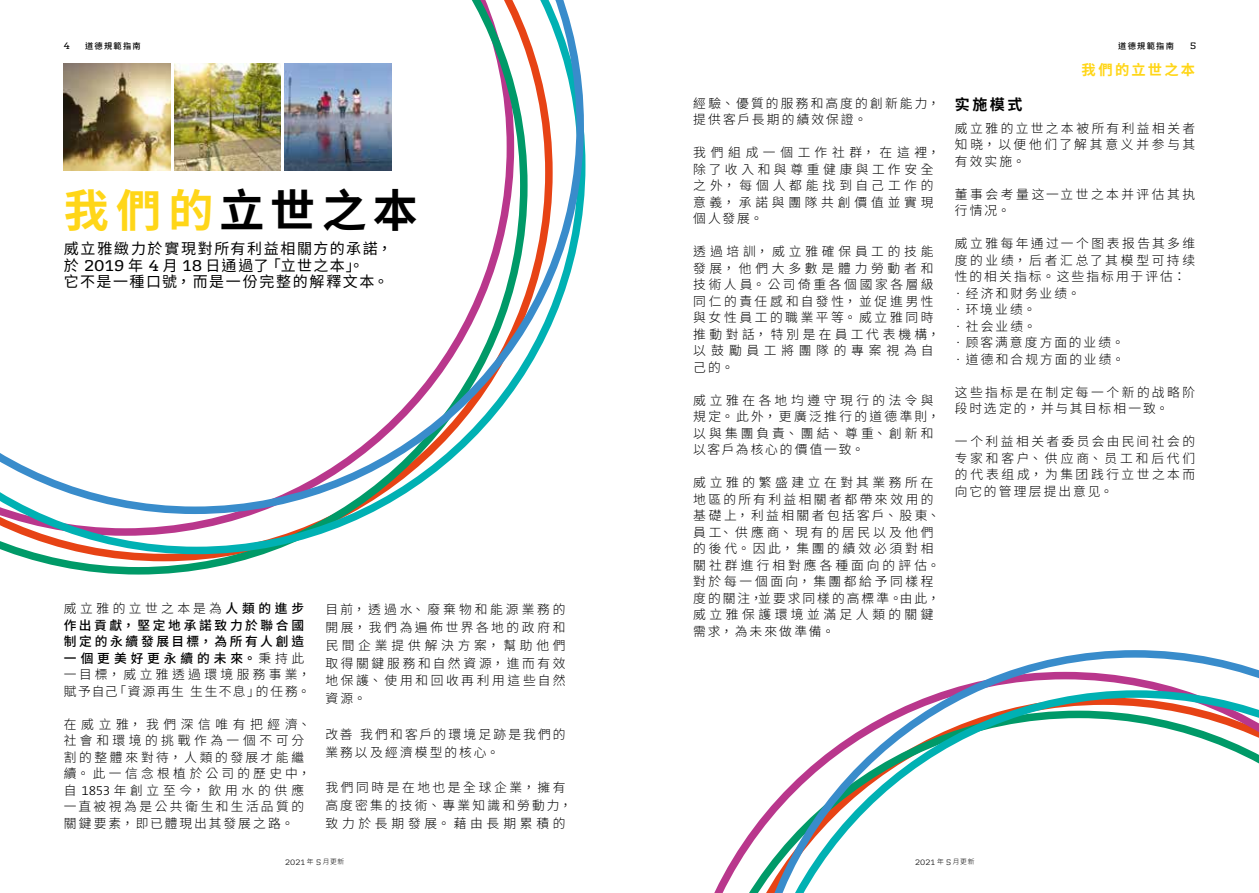
<style>
.page{position:relative;width:1259px;height:893px;background:#fff}
.page>*{position:absolute;margin:0;border:0;box-sizing:border-box;transform-origin:0 0}
.t1{font:700 45px "Noto Sans CJ Ktc";letter-spacing:.14em;color:#000}
.t2{font:15px/16.5px "Noto Sans CJ Ktc";letter-spacing:.105em;color:#000}
.t3{font:700 15px "Noto Sans CJ Ktc";color:#000}
.t4{font:700 14.25px "Noto Sans CJ Ktc";letter-spacing:.155em;color:#ffd618}
.t5{font:300 12.75px/16.5px "Noto Sans CJ Ktc";letter-spacing:.205em;color:#000;text-align:justify}
.t6{font:300 12.75px/16.5px "Noto Sans CJ Ktc";letter-spacing:.235em;color:#000}
.t7{font:300 12.75px/16.5px "Noto Sans CJ Ktc";letter-spacing:.255em;color:#000}
.t8{font:500 12.75px/16.5px "Noto Sans CJ Ktc";letter-spacing:.215em;color:#000}
.t9{font:300 12.75px/16.5px "Noto Sans CJ Ktc";letter-spacing:.17em;color:#000}
.t10{font:300 12.75px/16.5px "Noto Sans CJ Ktc";letter-spacing:.3em;color:#000}
.t11{font:300 12.75px/16.5px "Noto Sans CJ Ktc";letter-spacing:.225em;color:#000}
.t12{font:300 12.75px/17.9px "Noto Sans CJ Ktc";letter-spacing:.165em;color:#000}
.t13{font:300 12.75px/16.5px "Noto Sans CJ Ktc";letter-spacing:.175em;color:#000}
.t14{font:9px "FS Rufus";color:#000}
.t15{font:500 8.25px "Noto Sans CJ Ktc";letter-spacing:.15em;color:#000}
.t16{font:300 7.5px "FS Rufus";color:#000}
.s1{color:#ffd618}
.s2{font-family:"FS Rufus"}
.s3{font-weight:300}
.s4{font-family:"The Sans B3";font-size:13.5px}
.s5{font-family:"Noto Sans CJ Ktc";font-size:6.75px}
</style>
<div class="page">
<svg style="left:13px;top:554px;width:251px;height:21px"></svg>
<svg style="left:0;top:132px;width:585px;height:422px"></svg>
<svg style="left:0;top:0;width:584px;height:514px"></svg>
<svg style="left:714px;top:838px;width:32px;height:55px"></svg>
<svg style="left:746px;top:650px;width:513px;height:243px"></svg>
<img style="left:64px;top:64px;width:106px;height:106px">
<img style="left:174px;top:64px;width:107px;height:106px">
<img style="left:285px;top:64px;width:106px;height:106px">
<p class="t14" style="left:64px;top:39px;width:8px">4</p>
<p class="t15" style="left:85px;top:41px;width:57px">道德規範指南</p>
<p class="t15" style="left:1118px;top:41px;width:57px">道德規範指南</p>
<p class="t14" style="left:1190px;top:39px;width:8px">5</p>
<h1 class="t1" style="left:64px;top:185px;width:355px"><span class="s1">我們的</span>立世之本</h1>
<p class="t2" style="left:64px;top:241px;width:330px">威立雅緻力於實現對所有利益相關方的承諾，於 <span class="s2">2019</span> 年 <span class="s2">4</span> 月 <span class="s2">18</span> 日通過了「立世之本」。<br>它不是一種口號，而是一份完整的解釋文本。</p>
<p class="t8" style="left:64px;top:600px;width:248px"><span class="s3">威立雅的立世之本是為</span>人類的進步作出貢獻，堅定地承諾致力於聯合國制定的永續發展目標，為所有人創造一個更美好更永續的未來。<span class="s3">秉持此一目標，威立雅透過環境服務事業，賦予自己「資源再生生生不息」的任務。</span></p>
<p class="t6" style="left:64px;top:716px;width:248px">在威立雅，我們深信唯有把經濟、社會和環境的挑戰作為一個不可分割的整體來對待，人類的發展才能繼續。此一信念根植於公司的歷史中，自 <span class="s4">1853</span>年創立至今，飲用水的供應一直被視為是公共衛生和生活品質的關鍵要素，即已體現出其發展之路。</p>
<p class="t5" style="left:325px;top:601px;width:242px;line-height:17.9px">目前，透過水、廢棄物和能源業務的開展，我們為遍佈世界各地的政府和民間企業提供解決方案，幫助他們取得關鍵服務和自然資源，進而有效地保護、使用和回收再利用這些自然資源。</p>
<p class="t12" style="left:325px;top:726px;width:242px">改善我們和客戶的環境足跡是我們的業務以及經濟模型的核心。</p>
<p class="t5" style="left:325px;top:779px;width:248px;line-height:17.9px;text-align:left">我們同時是在地也是全球企業，擁有高度密集的技術、專業知識和勞動力，致力於長期發展。藉由長期累積的</p>
<p class="t12" style="left:693px;top:95px;width:248px;line-height:16.5px">經驗、優質的服務和高度的創新能力，提供客戶長期的績效保證。</p>
<p class="t10" style="left:693px;top:145px;width:248px">我們組成一個工作社群，在這裡，除了收入和與尊重健康與工作安全之外，每個人都能找到自己工作的意義，承諾與團隊共創價值並實現個人發展。</p>
<p class="t7" style="left:693px;top:244px;width:248px">透過培訓，威立雅確保員工的技能發展，他們大多數是體力勞動者和技術人員。公司倚重各個國家各層級同仁的責任感和自發性，並促進男性與女性員工的職業平等。威立雅同時推動對話，特別是在員工代表機構，以鼓勵員工將團隊的專案視為自己的。</p>
<p class="t11" style="left:693px;top:392px;width:248px">威立雅在各地均遵守現行的法令與規定。此外，更廣泛推行的道德準則，以與集團負責、團結、尊重、創新和以客戶為核心的價值一致。</p>
<p class="t5" style="left:693px;top:475px;width:248px;text-align:left">威立雅的繁盛建立在對其業務所在地區的所有利益相關者都帶來效用的基礎上，利益相關者包括客戶、股東、員工、供應商、現有的居民以及他們的後代。因此，集團的績效必須對相關社群進行相對應各種面向的評估。對於每一個面向，集團都給予同樣程度的關注，並要求同樣的高標準。由此，威立雅保護環境並滿足人類的關鍵需求，為未來做準備。</p>
<p class="t4" style="left:1081px;top:62px;width:115px">我們的立世之本</p>
<p class="t3" style="left:955px;top:96px;width:69px">实施模式</p>
<p class="t5" style="left:955px;top:120px;width:242px">威立雅的立世之本被所有利益相关者知晓，以便他们了解其意义并参与其有效实施。</p>
<p class="t5" style="left:955px;top:186px;width:242px">董事会考量这一立世之本并评估其执行情况。</p>
<p class="t9" style="left:955px;top:236px;width:242px">威立雅每年通过一个图表报告其多维度的业绩，后者汇总了其模型可持续性的相关指标。这些指标用于评估：· 经济和财务业绩。<br>· 环境业绩。<br>· 社会业绩。<br>· 顾客满意度方面的业绩。<br>· 道德和合规方面的业绩。</p>
<p class="t13" style="left:955px;top:384px;width:242px">这些指标是在制定每一个新的战略阶段时选定的，并与其目标相一致。</p>
<p class="t5" style="left:955px;top:434px;width:242px">一个利益相关者委员会由民间社会的专家和客户、供应商、员工和后代们的代表组成，为集团践行立世之本而向它的管理层提出意见。</p>
<p class="t16" style="left:285px;top:856px;width:61px">2021 <span class="s5">年</span> 5 <span class="s5">月更新</span></p>
<p class="t16" style="left:915px;top:856px;width:61px">2021 <span class="s5">年</span> 5 <span class="s5">月更新</span></p>
</div>
